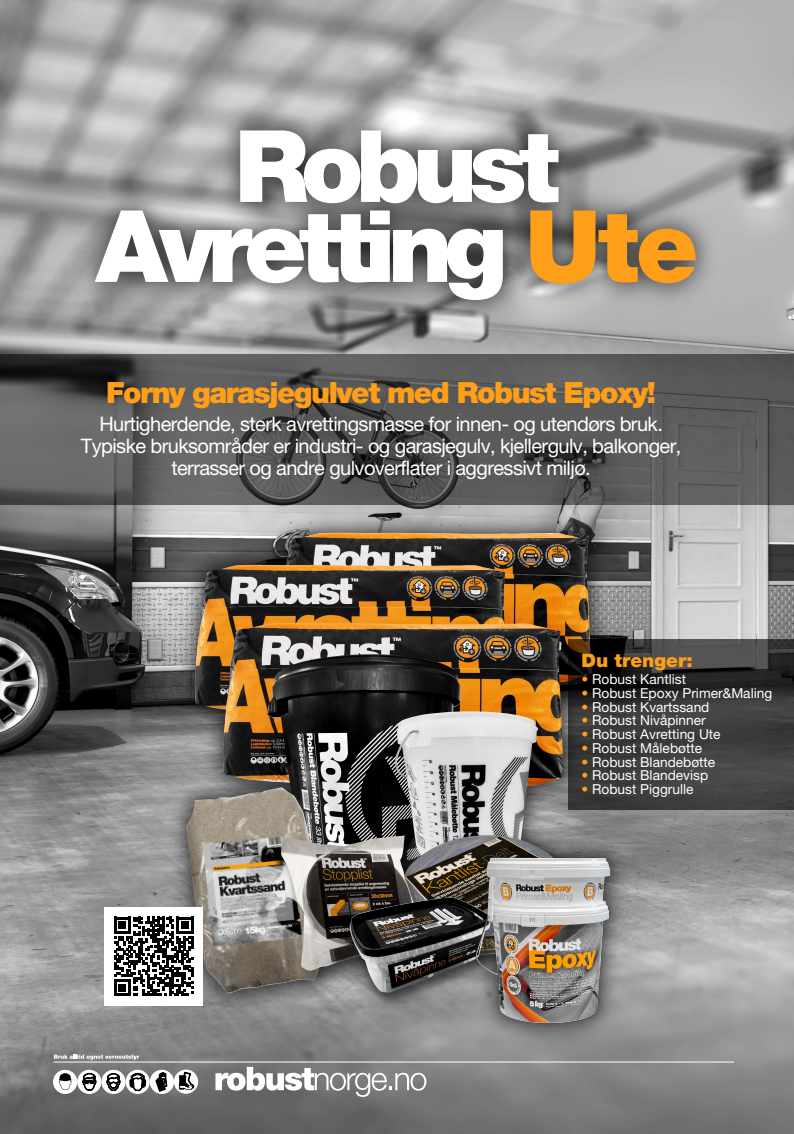
<style>
.page{position:relative;width:794px;height:1134px;background:#fff}
.page>*{position:absolute;margin:0;border:0;box-sizing:border-box;transform-origin:0 0}
.t1{font:900 100px/80px "Helvetica Neue";letter-spacing:-.08em;color:#fff;text-align:center}
.t2{font:900 29.32px "Helvetica Neue";letter-spacing:-.05em;color:#ff9e18}
.t3{font:20px/22px "Helvetica Neue";letter-spacing:-.03em;color:#fff;text-align:center}
.t4{font:900 18.76px "Helvetica Neue";color:#ff9e18}
.t5{font:13.72px "Helvetica Neue";color:#fff}
.s1{color:#ff9e18}
</style>
<div class="page">
<img style="left:0;top:0;width:794px;height:1134px">
<svg style="left:0;top:354px;width:794px;height:151px;background:#565656"></svg>
<div style="left:166px;top:512px;width:464px;height:531px;background:#000;opacity:.75"></div>
<img style="left:278px;top:532px;width:314px;height:150px">
<img style="left:194px;top:565px;width:315px;height:150px">
<img style="left:223px;top:623px;width:341px;height:163px">
<img style="left:267px;top:654px;width:194px;height:178px">
<img style="left:394px;top:711px;width:144px;height:121px">
<img style="left:186px;top:787px;width:140px;height:207px">
<div style="left:397px;top:831px;width:183px;height:137px;background:#000;opacity:.3"></div>
<img style="left:434px;top:835px;width:132px;height:58px">
<div style="left:277px;top:832px;width:157px;height:152px;background:#000;opacity:.3"></div>
<img style="left:281px;top:835px;width:139px;height:136px">
<div style="left:346px;top:893px;width:158px;height:113px;background:#000;opacity:.3"></div>
<img style="left:350px;top:897px;width:122px;height:96px">
<img style="left:472px;top:851px;width:143px;height:176px">
<div style="left:104px;top:907px;width:99px;height:99px;background:#fff"></div>
<svg style="left:114px;top:917px;width:79px;height:79px"></svg>
<svg style="left:568px;top:639px;width:226px;height:170px;background:#373736"></svg>
<div style="left:69px;top:104px;width:652px;height:222px;background:#000;opacity:.75"></div>
<svg style="left:215px;top:1067px;width:211px;height:30px"></svg>
<div style="left:54px;top:1070px;width:23px;height:23px;background:#fff;border-radius:50%"></div>
<div style="left:54px;top:1070px;width:23px;height:23px;border:1px solid #fff;border-radius:50%"></div>
<svg style="left:59px;top:1073px;width:13px;height:17px"></svg>
<svg style="left:78px;top:1070px;width:23px;height:23px"></svg>
<div style="left:78px;top:1070px;width:23px;height:23px;border:1px solid #fff;border-radius:50%"></div>
<svg style="left:83px;top:1073px;width:13px;height:17px"></svg>
<div style="left:102px;top:1070px;width:23px;height:23px;background:#fff;border-radius:50%"></div>
<div style="left:102px;top:1070px;width:23px;height:23px;border:1px solid #fff;border-radius:50%"></div>
<svg style="left:107px;top:1073px;width:13px;height:17px"></svg>
<svg style="left:126px;top:1070px;width:23px;height:23px"></svg>
<div style="left:126px;top:1070px;width:23px;height:23px;border:1px solid #fff;border-radius:50%"></div>
<svg style="left:130px;top:1073px;width:16px;height:17px"></svg>
<div style="left:150px;top:1070px;width:23px;height:23px;background:#fff;border-radius:50%"></div>
<div style="left:150px;top:1070px;width:23px;height:23px;border:1px solid #fff;border-radius:50%"></div>
<svg style="left:156px;top:1072px;width:11px;height:19px"></svg>
<svg style="left:174px;top:1070px;width:24px;height:23px"></svg>
<div style="left:174px;top:1070px;width:24px;height:23px;border:1px solid #fff;border-radius:50%"></div>
<svg style="left:179px;top:1072px;width:15px;height:17px"></svg>
<hr style="left:54px;top:1062px;width:680px;height:1px;background:#fff">
<svg style="left:54px;top:1054px;width:85px;height:6px"></svg>
<h1 class="t1" style="left:95px;top:126px;width:604px">Robust<br>Avretting <span class="s1">Ute</span></h1>
<h2 class="t2" style="left:106px;top:375px;width:551px">Forny garasjegulvet med Robust Epoxy!</h2>
<p class="t3" style="left:81px;top:412px;width:602px">Hurtigherdende, sterk avrettingsmasse for innen- og utendørs bruk.<br>Typiske bruksområder er industri- og garasjegulv, kjellergulv, balkonger, terrasser og andre gulvoverflater i aggressivt miljø.</p>
<p class="t4" style="left:581px;top:649px;width:113px">Du trenger:</p>
<p class="t5" style="left:581px;top:671px;width:106px"><span class="s1">•</span> Robust Kantlist</p>
<p class="t5" style="left:581px;top:685px;width:192px"><span class="s1">•</span> Robust Epoxy Primer&amp;Maling</p>
<p class="t5" style="left:581px;top:699px;width:129px"><span class="s1">•</span> Robust Kvartssand</p>
<p class="t5" style="left:581px;top:712px;width:126px"><span class="s1">•</span> Robust Nivåpinner</p>
<p class="t5" style="left:581px;top:726px;width:141px"><span class="s1">•</span> Robust Avretting Ute</p>
<p class="t5" style="left:581px;top:740px;width:122px"><span class="s1">•</span> Robust Målebøtte</p>
<p class="t5" style="left:581px;top:753px;width:135px"><span class="s1">•</span> Robust Blandebøtte</p>
<p class="t5" style="left:581px;top:767px;width:128px"><span class="s1">•</span> Robust Blandevisp</p>
<p class="t5" style="left:581px;top:781px;width:114px"><span class="s1">•</span> Robust Piggrulle</p>
</div>
